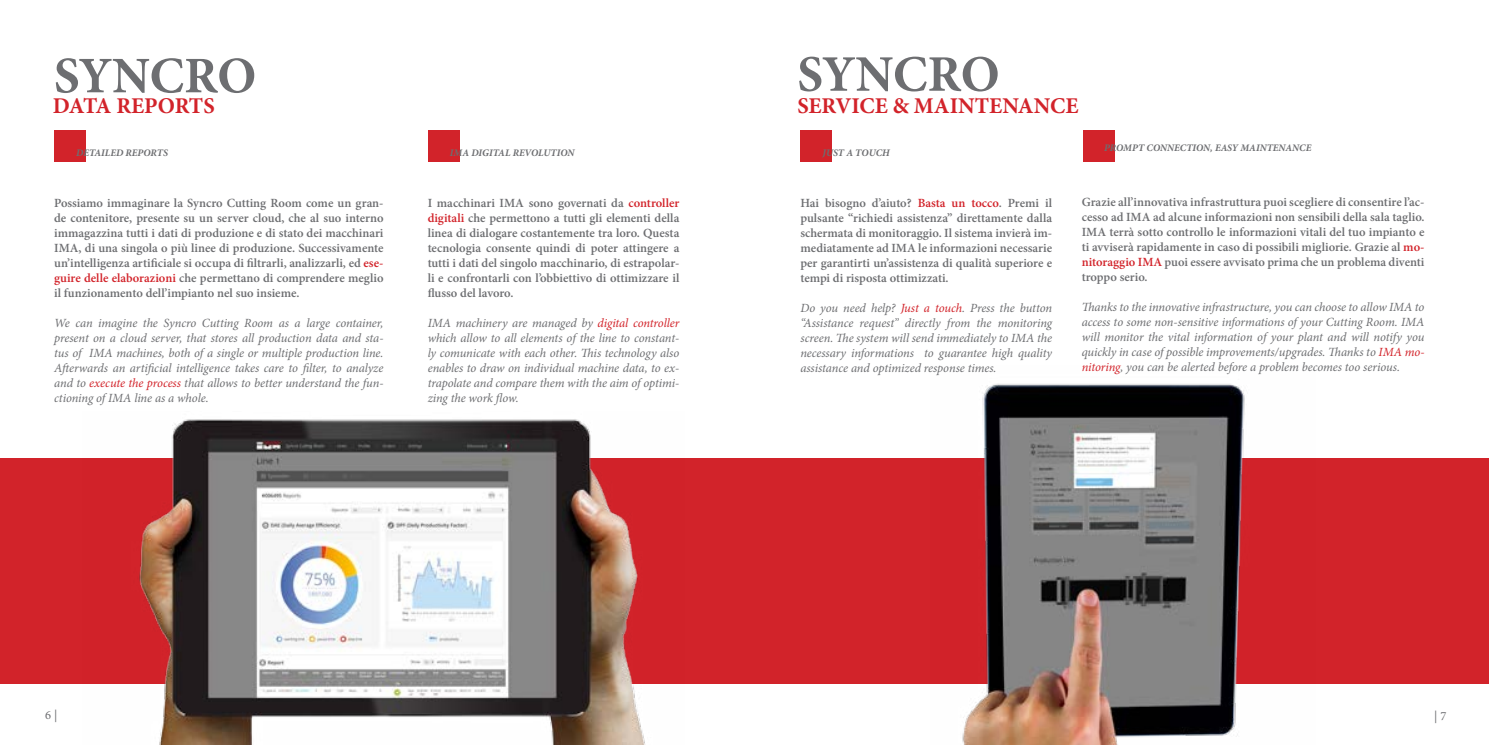
<style>
.page{position:relative;width:1489px;height:745px;background:#fff}
.page>*{position:absolute;margin:0;border:0;box-sizing:border-box;transform-origin:0 0}
.t1{font:700 51.25px "Minion Pro";letter-spacing:-.01em;color:#6d6e71}
.t2{font:700 22.5px "Minion Pro";color:#d2232a}
.t3{font:600 12.5px/15px "Minion Pro";color:#6d6e71;text-align:justify}
.t4{font:italic 12.5px/15px "Minion Pro";letter-spacing:-.01em;color:#6d6e71;text-align:justify}
.t5{font:12.5px "Minion Pro";color:#6d6e71}
.t6{font:italic 700 10px "Minion Pro";color:#6d6e71}
.s1{color:#d2232a}
</style>
<div class="page">
<div style="left:1082px;top:130px;width:32px;height:31px;background:#d2232a"></div>
<div style="left:0;top:458px;width:1488px;height:225px;background:#d2232a"></div>
<img style="left:82px;top:419px;width:602px;height:325px">
<img style="left:930px;top:383px;width:384px;height:361px">
<div style="left:800px;top:130px;width:31px;height:31px;background:#d2232a"></div>
<div style="left:54px;top:130px;width:32px;height:31px;background:#d2232a"></div>
<div style="left:428px;top:130px;width:31px;height:31px;background:#d2232a"></div>
<h1 class="t1" style="left:54px;top:40px;width:204px">SYNCRO</h1>
<h1 class="t1" style="left:797px;top:38px;width:204px">SYNCRO</h1>
<h2 class="t2" style="left:53px;top:90px;width:163px">DATA REPORTS</h2>
<h2 class="t2" style="left:797px;top:90px;width:283px">SERVICE &amp; MAINTENANCE</h2>
<p class="t6" style="left:76px;top:145px;width:93px">DETAILED REPORTS</p>
<p class="t6" style="left:450px;top:145px;width:126px">IMA DIGITAL REVOLUTION</p>
<p class="t6" style="left:822px;top:145px;width:69px">JUST A TOUCH</p>
<p class="t6" style="left:1103px;top:141px;width:209px">PROMPT CONNECTION, EASY MAINTENANCE</p>
<p class="t3" style="left:54px;top:195px;width:331px">Possiamo immaginare la Syncro Cutting Room come un gran&shy;de contenitore, presente su un server cloud, che al suo interno immagazzina tutti i dati di produzione e di stato dei macchinari IMA, di una singola o più linee di produzione. Successivamente un’intelligenza artificiale si occupa di filtrarli, analizzarli, ed <span class="s1">ese&shy;guire delle elaborazioni</span> che permettano di comprendere meglio il funzionamento dell’impianto nel suo insieme.</p>
<p class="t4" style="left:54px;top:315px;width:331px">We can imagine the Syncro Cutting Room as a large container, present on a cloud server, that stores all production data and sta&shy;tus of IMA machines, both of a single or multiple production line.<br>Afterwards an artificial intelligence takes care to filter, to analyze and to <span class="s1">execute the process</span> that allows to better understand the fun&shy;ctioning of IMA line as a whole.</p>
<p class="t3" style="left:427px;top:195px;width:253px">I macchinari IMA sono governati da <span class="s1">controller digitali</span> che permettono a tutti gli elementi della linea di dialogare costantemente tra loro. Questa tecnologia consente quindi di poter attingere a tutti i dati del singolo macchinario, di estrapolar&shy;li e confrontarli con l’obbiettivo di ottimizzare il flusso del lavoro.</p>
<p class="t4" style="left:427px;top:315px;width:253px">IMA machinery are managed by <span class="s1">digital controller </span>which allow to all elements of the line to constant&shy;ly comunicate with each other. This technology also enables to draw on individual machine data, to ex&shy;trapolate and compare them with the aim of optimi&shy;zing the work flow.</p>
<p class="t3" style="left:800px;top:195px;width:253px">Hai bisogno d’aiuto? <span class="s1">Basta un tocco</span>. Premi il pulsante “richiedi assistenza” direttamente dalla schermata di monitoraggio. Il sistema invierà im&shy;mediatamente ad IMA le informazioni necessarie per garantirti un’assistenza di qualità superiore e tempi di risposta ottimizzati.</p>
<p class="t4" style="left:800px;top:300px;width:253px">Do you need help? <span class="s1">Just a touch</span>. Press the button “Assistance request” directly from the monitoring screen. The system will send immediately to IMA the necessary informations to guarantee high quality assistance and optimized response times.</p>
<p class="t3" style="left:1081px;top:194px;width:344px">Grazie all’innovativa infrastruttura puoi scegliere di consentire l’ac&shy;cesso ad IMA ad alcune informazioni non sensibili della sala taglio.<br>IMA terrà sotto controllo le informazioni vitali del tuo impianto e ti avviserà rapidamente in caso di possibili migliorie. Grazie al <span class="s1">mo&shy;nitoraggio IMA</span> puoi essere avvisato prima che un problema diventi troppo serio.</p>
<p class="t4" style="left:1081px;top:299px;width:344px">Thanks to the innovative infrastructure, you can choose to allow IMA to access to some non-sensitive informations of your Cutting Room. IMA will monitor the vital information of your plant and will notify you quickly in case of possible improvements/upgrades. Thanks to <span class="s1">IMA mo&shy;nitoring</span>, you can be alerted before a problem becomes too serious.</p>
<p class="t5" style="left:45px;top:705px;width:14px">6 |</p>
<p class="t5" style="left:1434px;top:707px;width:14px">| 7</p>
</div>
